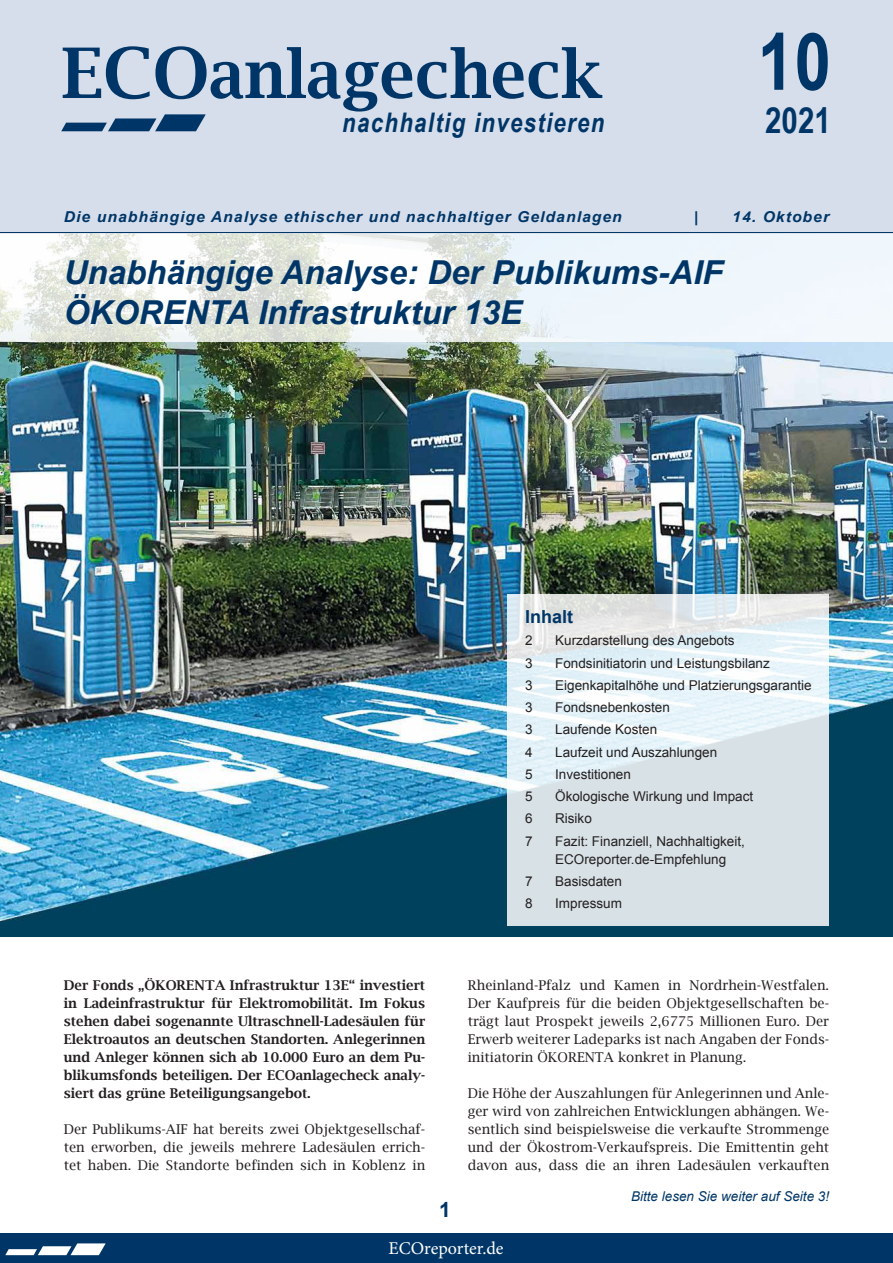
<style>
.page{position:relative;width:893px;height:1263px;background:#fff}
.page>*{position:absolute;margin:0;border:0;box-sizing:border-box;transform-origin:0 0}
.t1{font:700 79.5px "Arial Narrow";color:#003667}
.t2{font:600 66px "Lucida Bright";color:#003667;scale:.96 1}
.t3{font:700 36px "Arial Narrow";color:#003667}
.t4{font:italic 700 33px/39.6px "Arial";color:#003667}
.t5{font:italic 700 27px "Arial Narrow";letter-spacing:.05em;color:#003667}
.t6{font:700 21px "Arial";color:#003667}
.t7{font:18px "Minion Pro";color:#fff}
.t8{font:700 18px "Arial";color:#003667}
.t9{font:italic 700 15px "Arial";letter-spacing:.065em;color:#003667;scale:1.05 1}
.t10{font:13.5px/18px "Lucida Bright";color:#231f20;text-align:justify}
.t11{font:600 13.5px/18px "Lucida Bright";color:#231f20;text-align:justify}
.t12{font:13.5px/18px "Arial";color:#231f20}
.t13{font:italic 13.5px "Arial";color:#003667}
.s1{font-size:69.75px}
</style>
<div class="page">
<div style="left:0;top:1233px;width:893px;height:30px;background:#003667"></div>
<svg style="left:5px;top:1243px;width:101px;height:12px"></svg>
<img style="left:0;top:342px;width:893px;height:594px">
<div style="left:0;top:0;width:893px;height:233px;background:#d7deeb"></div>
<svg style="left:61px;top:114px;width:145px;height:17px"></svg>
<hr style="left:0;top:232px;width:893px;height:1px;background:#003667">
<svg style="left:507px;top:594px;width:321px;height:331px;background:#dfe8ed"></svg>
<svg style="left:0;top:233px;width:893px;height:109px"></svg>
<h2 class="t2" style="left:61px;top:37px;width:565px"><span class="s1">ECO</span>anlagecheck</h2>
<h3 class="t5" style="left:342px;top:102px;width:264px">nachhaltig investieren</h3>
<h1 class="t1" style="left:758px;top:2px;width:75px">10</h1>
<h3 class="t3" style="left:765px;top:93px;width:67px">2021</h3>
<p class="t9" style="left:64px;top:207px;width:533px">Die unabhängige Analyse ethischer und nachhaltiger Geldanlagen</p>
<p class="t9" style="left:694px;top:207px;width:6px">|</p>
<p class="t9" style="left:732px;top:207px;width:94px">14. Oktober</p>
<h3 class="t4" style="left:64px;top:254px;width:660px">Unabhängige Analyse: Der Publikums-AIF<br>ÖKORENTA Infrastruktur 13E</h3>
<h3 class="t8" style="left:525px;top:605px;width:50px">Inhalt</h3>
<p class="t12" style="left:525px;top:632px;width:9px">2</p>
<p class="t12" style="left:555px;top:632px;width:181px">Kurzdarstellung des Angebots</p>
<p class="t12" style="left:525px;top:654px;width:9px">3</p>
<p class="t12" style="left:555px;top:654px;width:216px">Fondsinitiatorin und Leistungsbilanz</p>
<p class="t12" style="left:525px;top:676px;width:9px">3</p>
<p class="t12" style="left:555px;top:676px;width:258px">Eigenkapitalhöhe und Platzierungsgarantie</p>
<p class="t12" style="left:525px;top:698px;width:9px">3</p>
<p class="t12" style="left:555px;top:698px;width:116px">Fondsnebenkosten</p>
<p class="t12" style="left:525px;top:721px;width:9px">3</p>
<p class="t12" style="left:555px;top:721px;width:104px">Laufende Kosten</p>
<p class="t12" style="left:525px;top:743px;width:9px">4</p>
<p class="t12" style="left:555px;top:743px;width:164px">Laufzeit und Auszahlungen</p>
<p class="t12" style="left:525px;top:765px;width:9px">5</p>
<p class="t12" style="left:555px;top:765px;width:77px">Investitionen</p>
<p class="t12" style="left:525px;top:787px;width:9px">5</p>
<p class="t12" style="left:555px;top:787px;width:200px">Ökologische Wirkung und Impact</p>
<p class="t12" style="left:525px;top:810px;width:9px">6</p>
<p class="t12" style="left:555px;top:810px;width:38px">Risiko</p>
<p class="t12" style="left:525px;top:832px;width:9px">7</p>
<p class="t12" style="left:555px;top:832px;width:191px">Fazit: Finanziell, Nachhaltigkeit,<br>ECOreporter.de-Empfehlung</p>
<p class="t12" style="left:525px;top:872px;width:9px">7</p>
<p class="t12" style="left:555px;top:872px;width:68px">Basisdaten</p>
<p class="t12" style="left:525px;top:894px;width:9px">8</p>
<p class="t12" style="left:555px;top:894px;width:68px">Impressum</p>
<p class="t11" style="left:64px;top:976px;width:363px">Der Fonds „ÖKORENTA Infrastruktur 13E“ investiert in Ladeinfrastruktur für Elektromobilität. Im Fokus stehen dabei sogenannte Ultraschnell-Ladesäulen für Elektroautos an deutschen Standorten. Anlegerinnen und Anleger können sich ab 10.000 Euro an dem Pu&shy;blikumsfonds beteiligen. Der ECOanlagecheck analy&shy;siert das grüne Beteiligungsangebot.</p>
<p class="t10" style="left:64px;top:1120px;width:363px">Der Publikums-AIF hat bereits zwei Objektgesellschaf&shy;ten erworben, die jeweils mehrere Ladesäulen errich&shy;tet haben. Die Standorte befinden sich in Koblenz in</p>
<p class="t10" style="left:468px;top:976px;width:363px">Rheinland-Pfalz und Kamen in Nordrhein-Westfalen.<br>Der Kaufpreis für die beiden Objektgesellschaften be&shy;trägt laut Prospekt jeweils 2,6775 Millionen Euro. Der Erwerb weiterer Ladeparks ist nach Angaben der Fonds&shy;initiatorin ÖKORENTA konkret in Planung.</p>
<p class="t10" style="left:468px;top:1084px;width:363px">Die Höhe der Auszahlungen für Anlegerinnen und Anle&shy;ger wird von zahlreichen Entwicklungen abhängen. We&shy;sentlich sind beispielsweise die verkaufte Strommenge und der Ökostrom-Verkaufspreis. Die Emittentin geht davon aus, dass die an ihren Ladesäulen verkauften</p>
<p class="t13" style="left:631px;top:1188px;width:200px">Bitte lesen Sie weiter auf Seite 3!</p>
<h3 class="t6" style="left:439px;top:1195px;width:13px">1</h3>
<h3 class="t7" style="left:388px;top:1237px;width:117px">ECOreporter.de</h3>
</div>
